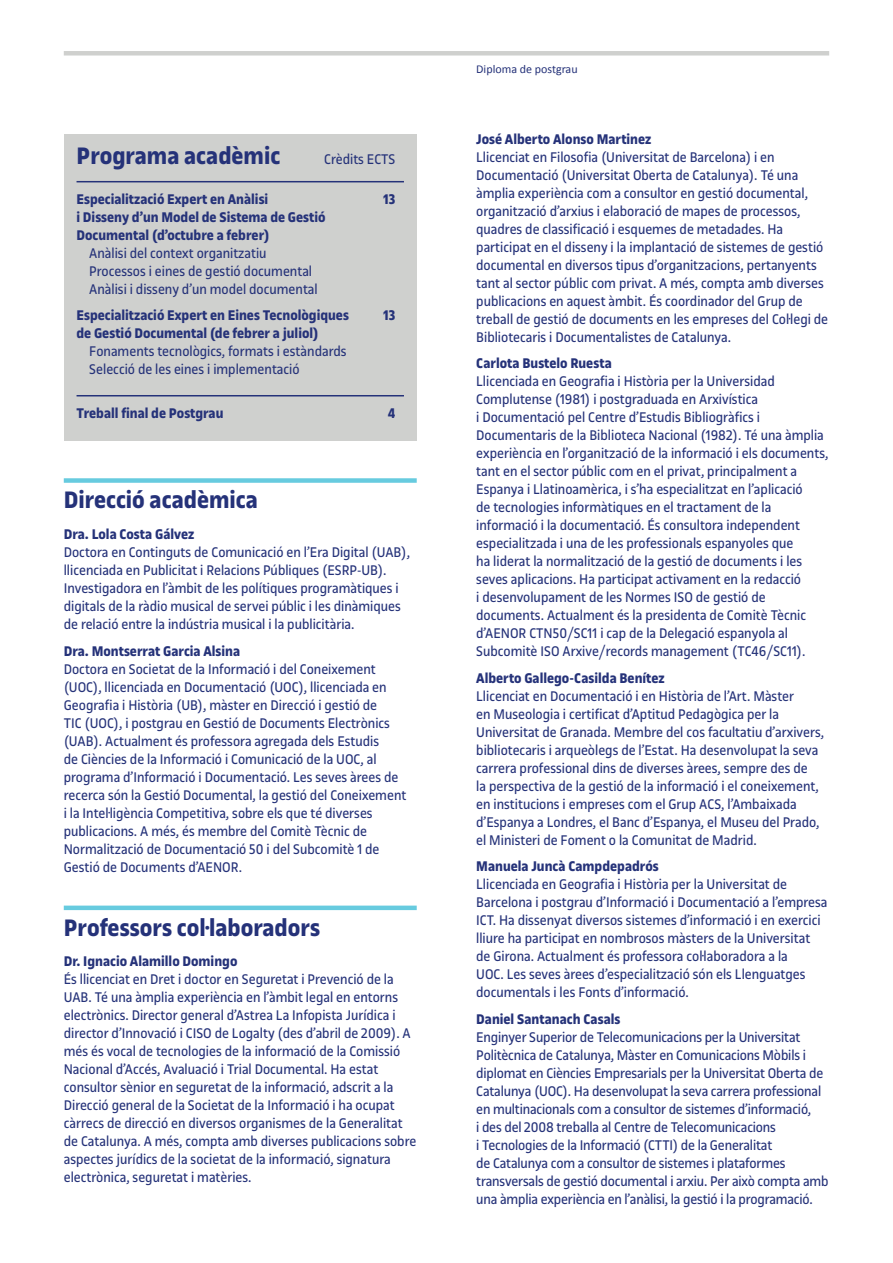
<style>
.page{position:relative;width:893px;height:1263px;background:#fff}
.page>*{position:absolute;margin:0;border:0;box-sizing:border-box;transform-origin:0 0}
.t1{font:700 25.5px "UOC Sans";color:#253279}
.t2{font:15px/18px "UOC Sans";color:#253279}
.t3{font:700 15px/18px "UOC Sans";color:#253279}
.t4{font:12px "Calibri";color:#253279}
</style>
<div class="page">
<div style="left:64px;top:51px;width:765px;height:5px;background:#cfd0ce"></div>
<div style="left:64px;top:134px;width:353px;height:306px;background:#cfd0ce"></div>
<hr style="left:77px;top:181px;width:327px;height:1px;background:#253279">
<hr style="left:77px;top:395px;width:327px;height:1px;background:#253279">
<div style="left:64px;top:478px;width:353px;height:5px;background:#67cbdf"></div>
<div style="left:64px;top:905px;width:353px;height:5px;background:#67cbdf"></div>
<h1 class="t1" style="left:77px;top:142px;width:205px">Programa acadèmic</h1>
<p class="t2" style="left:324px;top:151px;width:73px">Crèdits ECTS</p>
<p class="t3" style="left:77px;top:190px;width:193px">Especialització Expert en Anàlisi</p>
<p class="t3" style="left:383px;top:190px;width:13px">13</p>
<p class="t3" style="left:77px;top:208px;width:251px">i Disseny d’un Model de Sistema de Gestió<br>Documental (d’octubre a febrer)</p>
<p class="t2" style="left:89px;top:244px;width:230px">Anàlisi del context organitzatiu<br>Processos i eines de gestió documental<br>Anàlisi i disseny d’un model documental</p>
<p class="t3" style="left:77px;top:306px;width:274px">Especialització Expert en Eines Tecnològiques</p>
<p class="t3" style="left:383px;top:306px;width:13px">13</p>
<p class="t3" style="left:77px;top:324px;width:243px">de Gestió Documental (de febrer a juliol)</p>
<p class="t2" style="left:89px;top:342px;width:259px">Fonaments tecnològics, formats i estàndards<br>Selecció de les eines i implementació</p>
<p class="t3" style="left:77px;top:404px;width:148px">Treball final de Postgrau</p>
<p class="t3" style="left:388px;top:404px;width:9px">4</p>
<h1 class="t1" style="left:64px;top:485px;width:196px">Direcció acadèmica</h1>
<p class="t3" style="left:64px;top:525px;width:132px">Dra. Lola Costa Gálvez</p>
<p class="t2" style="left:64px;top:543px;width:348px">Doctora en Continguts de Comunicació en l’Era Digital (UAB), llicenciada en Publicitat i Relacions Públiques (ESRP-UB).<br>Investigadora en l’àmbit de les polítiques programàtiques i digitals de la ràdio musical de servei públic i les dinàmiques de relació entre la indústria musical i la publicitària.</p>
<p class="t3" style="left:64px;top:642px;width:178px">Dra. Montserrat Garcia Alsina</p>
<p class="t2" style="left:64px;top:660px;width:344px">Doctora en Societat de la Informació i del Coneixement (UOC), llicenciada en Documentació (UOC), llicenciada en Geografia i Història (UB), màster en Direcció i gestió de<br>TIC (UOC), i postgrau en Gestió de Documents Electrònics (UAB). Actualment és professora agregada dels Estudis<br>de Ciències de la Informació i Comunicació de la UOC, al programa d’Informació i Documentació. Les seves àrees de recerca són la Gestió Documental, la gestió del Coneixement i la Intel·ligència Competitiva, sobre els que té diverses publicacions. A més, és membre del Comitè Tècnic de Normalització de Documentació 50 i del Subcomitè 1 de Gestió de Documents d’AENOR.</p>
<h1 class="t1" style="left:64px;top:913px;width:258px">Professors col·laboradors</h1>
<p class="t3" style="left:64px;top:952px;width:175px">Dr. Ignacio Alamillo Domingo</p>
<p class="t2" style="left:64px;top:971px;width:354px">És llicenciat en Dret i doctor en Seguretat i Prevenció de la UAB. Té una àmplia experiència en l’àmbit legal en entorns electrònics. Director general d’Astrea La Infopista Jurídica i director d’Innovació i CISO de Logalty (des d’abril de 2009). A més és vocal de tecnologies de la informació de la Comissió Nacional d’Accés, Avaluació i Trial Documental. Ha estat consultor sènior en seguretat de la informació, adscrit a la Direcció general de la Societat de la Informació i ha ocupat càrrecs de direcció en diversos organismes de la Generalitat de Catalunya. A més, compta amb diverses publicacions sobre aspectes jurídics de la societat de la informació, signatura electrònica, seguretat i matèries.</p>
<p class="t4" style="left:476px;top:61px;width:103px">Diploma de postgrau</p>
<p class="t3" style="left:476px;top:130px;width:177px">José Alberto Alonso Martinez</p>
<p class="t2" style="left:476px;top:148px;width:353px">Llicenciat en Filosofia (Universitat de Barcelona) i en Documentació (Universitat Oberta de Catalunya). Té una àmplia experiència com a consultor en gestió documental, organització d’arxius i elaboració de mapes de processos, quadres de classificació i esquemes de metadades. Ha participat en el disseny i la implantació de sistemes de gestió documental en diversos tipus d’organitzacions, pertanyents tant al sector públic com privat. A més, compta amb diverses publicacions en aquest àmbit. És coordinador del Grup de treball de gestió de documents en les empreses del Col·legi de Bibliotecaris i Documentalistes de Catalunya.</p>
<p class="t3" style="left:476px;top:354px;width:137px">Carlota Bustelo Ruesta</p>
<p class="t2" style="left:476px;top:372px;width:354px">Llicenciada en Geografia i Història per la Universidad Complutense (1981) i postgraduada en Arxivística<br>i Documentació pel Centre d’Estudis Bibliogràfics i Documentaris de la Biblioteca Nacional (1982). Té una àmplia experiència en l’organització de la informació i els documents, tant en el sector públic com en el privat, principalment a Espanya i Llatinoamèrica, i s’ha especialitzat en l’aplicació<br>de tecnologies informàtiques en el tractament de la informació i la documentació. És consultora independent especialitzada i una de les professionals espanyoles que<br>ha liderat la normalització de la gestió de documents i les seves aplicacions. Ha participat activament en la redacció<br>i desenvolupament de les Normes ISO de gestió de documents. Actualment és la presidenta de Comitè Tècnic d’AENOR CTN50/SC11 i cap de la Delegació espanyola al Subcomitè ISO Arxive/records management (TC46/SC11).</p>
<p class="t3" style="left:476px;top:669px;width:190px">Alberto Gallego-Casilda Benítez</p>
<p class="t2" style="left:476px;top:687px;width:349px">Llicenciat en Documentació i en Història de l’Art. Màster<br>en Museologia i certificat d’Aptitud Pedagògica per la Universitat de Granada. Membre del cos facultatiu d’arxivers, bibliotecaris i arqueòlegs de l’Estat. Ha desenvolupat la seva carrera professional dins de diverses àrees, sempre des de<br>la perspectiva de la gestió de la informació i el coneixement, en institucions i empreses com el Grup ACS, l’Ambaixada d’Espanya a Londres, el Banc d’Espanya, el Museu del Prado, el Ministeri de Foment o la Comunitat de Madrid.</p>
<p class="t3" style="left:476px;top:857px;width:184px">Manuela Juncà Campdepadrós</p>
<p class="t2" style="left:476px;top:875px;width:353px">Llicenciada en Geografia i Història per la Universitat de Barcelona i postgrau d’Informació i Documentació a l’empresa ICT. Ha dissenyat diversos sistemes d’informació i en exercici lliure ha participat en nombrosos màsters de la Universitat de Girona. Actualment és professora col·laboradora a la<br>UOC. Les seves àrees d’especialització són els Llenguatges documentals i les Fonts d’informació.</p>
<p class="t3" style="left:476px;top:1010px;width:146px">Daniel Santanach Casals</p>
<p class="t2" style="left:476px;top:1028px;width:354px">Enginyer Superior de Telecomunicacions per la Universitat Politècnica de Catalunya, Màster en Comunicacions Mòbils i diplomat en Ciències Empresarials per la Universitat Oberta de Catalunya (UOC). Ha desenvolupat la seva carrera professional en multinacionals com a consultor de sistemes d’informació,<br>i des del 2008 treballa al Centre de Telecomunicacions<br>i Tecnologies de la Informació (CTTI) de la Generalitat<br>de Catalunya com a consultor de sistemes i plataformes transversals de gestió documental i arxiu. Per això compta amb una àmplia experiència en l’anàlisi, la gestió i la programació.</p>
</div>
